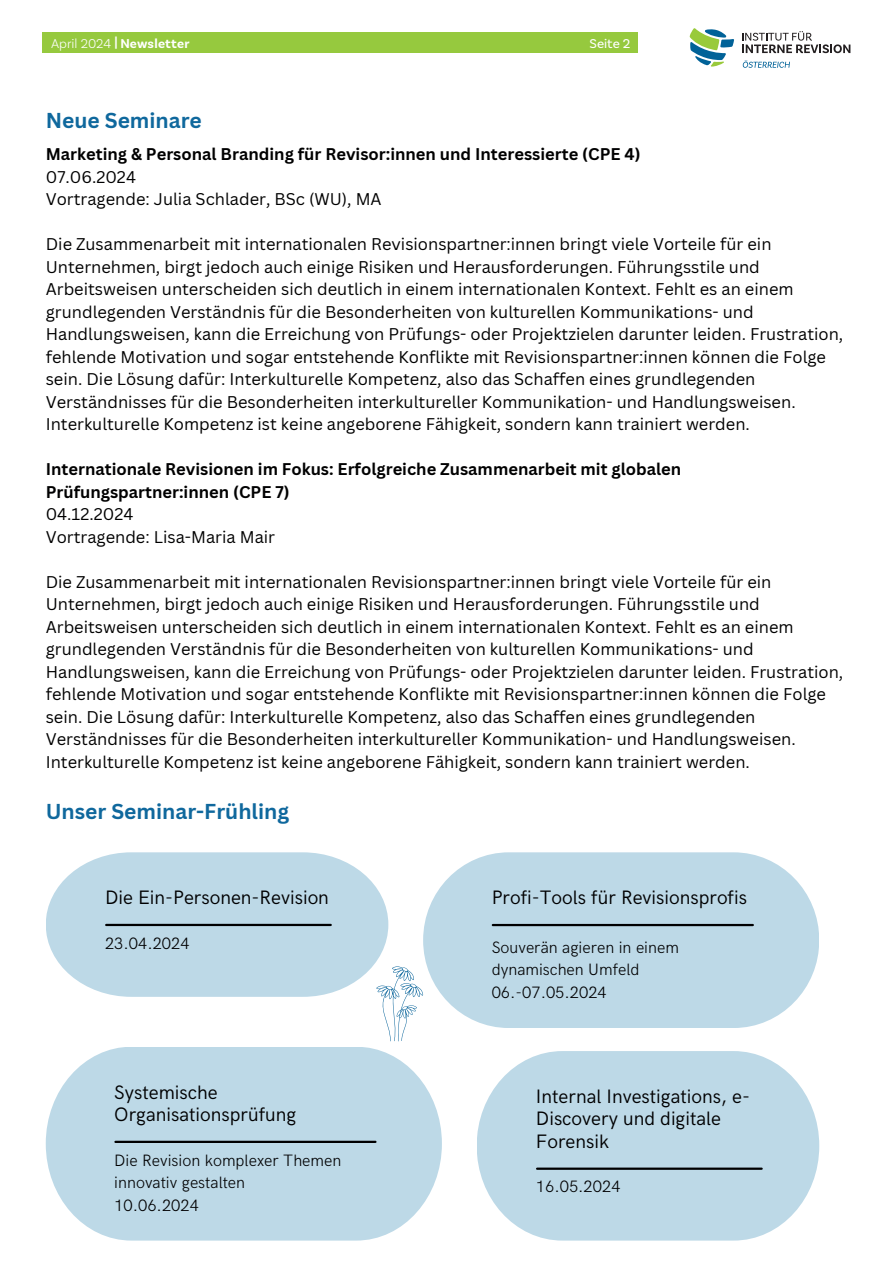
<style>
.page{position:relative;width:893px;height:1263px;background:#fff}
.page>*{position:absolute;margin:0;border:0;box-sizing:border-box;transform-origin:0 0}
.t1{font:700 21px "Canva Sans";color:#0f689d}
.t2{font:19.5px/22.5px "HK Grotesk";color:#000001}
.t3{font:16.5px/22.5px "Canva Sans";color:#000001}
.t4{font:700 16.5px/22.5px "Canva Sans";color:#000001}
.t5{font:300 16.5px/22.5px "HK Grotesk";color:#000001}
.t6{font:700 13.5px "Basic Sans";letter-spacing:.015em;color:#fff}
.t7{font:13.5px "Basic Sans";color:#fff}
.s1{font-weight:300}
.s2{font-weight:400}
</style>
<div class="page">
<svg style="left:382px;top:966px;width:41px;height:75px"></svg>
<svg style="left:46px;top:852px;width:342px;height:145px;background:#c3dce9"></svg>
<hr style="left:106px;top:924px;width:225px;height:2px;background:#000001">
<svg style="left:477px;top:1051px;width:342px;height:189px;background:#c4dde9"></svg>
<hr style="left:537px;top:1167px;width:225px;height:3px;background:#000001">
<svg style="left:46px;top:1047px;width:396px;height:193px;background:#c3dce9"></svg>
<hr style="left:115px;top:1141px;width:260px;height:2px;background:#000001">
<div style="left:423px;top:852px;width:396px;height:176px;background:#bdd9e7;border-radius:87px"></div>
<hr style="left:493px;top:924px;width:260px;height:2px;background:#000001">
<div style="left:43px;top:33px;width:595px;height:20px;background:#96c93e"></div>
<svg style="left:690px;top:28px;width:44px;height:39px"></svg>
<svg style="left:742px;top:31px;width:108px;height:22px"></svg>
<svg style="left:743px;top:60px;width:47px;height:8px"></svg>
<p class="t6" style="left:51px;top:35px;width:140px"><span class="s1">April 2024</span> | Newsletter</p>
<p class="t7" style="left:589px;top:35px;width:42px">Seite 2</p>
<p class="t1" style="left:46px;top:108px;width:158px">Neue Seminare</p>
<p class="t4" style="left:46px;top:143px;width:596px">Marketing &amp; Personal Branding für Revisor:innen und Interessierte (CPE 4)<br><span class="s2">07.06.2024<br>Vortragende: Julia Schlader, BSc (WU), MA</span></p>
<p class="t3" style="left:46px;top:233px;width:799px">Die Zusammenarbeit mit internationalen Revisionspartner:innen bringt viele Vorteile für ein Unternehmen, birgt jedoch auch einige Risiken und Herausforderungen. Führungsstile und Arbeitsweisen unterscheiden sich deutlich in einem internationalen Kontext. Fehlt es an einem grundlegenden Verständnis für die Besonderheiten von kulturellen Kommunikations- und Handlungsweisen, kann die Erreichung von Prüfungs- oder Projektzielen darunter leiden. Frustration, fehlende Motivation und sogar entstehende Konflikte mit Revisionspartner:innen können die Folge sein. Die Lösung dafür: Interkulturelle Kompetenz, also das Schaffen eines grundlegenden Verständnisses für die Besonderheiten interkultureller Kommunikation- und Handlungsweisen.<br>Interkulturelle Kompetenz ist keine angeborene Fähigkeit, sondern kann trainiert werden.</p>
<p class="t4" style="left:46px;top:458px;width:637px">Internationale Revisionen im Fokus: Erfolgreiche Zusammenarbeit mit globalen Prüfungspartner:innen (CPE 7)<br><span class="s2">04.12.2024<br>Vortragende: Lisa-Maria Mair</span></p>
<p class="t3" style="left:46px;top:570px;width:799px">Die Zusammenarbeit mit internationalen Revisionspartner:innen bringt viele Vorteile für ein Unternehmen, birgt jedoch auch einige Risiken und Herausforderungen. Führungsstile und Arbeitsweisen unterscheiden sich deutlich in einem internationalen Kontext. Fehlt es an einem grundlegenden Verständnis für die Besonderheiten von kulturellen Kommunikations- und Handlungsweisen, kann die Erreichung von Prüfungs- oder Projektzielen darunter leiden. Frustration, fehlende Motivation und sogar entstehende Konflikte mit Revisionspartner:innen können die Folge sein. Die Lösung dafür: Interkulturelle Kompetenz, also das Schaffen eines grundlegenden Verständnisses für die Besonderheiten interkultureller Kommunikation- und Handlungsweisen.<br>Interkulturelle Kompetenz ist keine angeborene Fähigkeit, sondern kann trainiert werden.</p>
<p class="t1" style="left:46px;top:799px;width:245px">Unser Seminar-Frühling</p>
<p class="t2" style="left:105px;top:885px;width:225px">Die Ein-Personen-Revision</p>
<p class="t5" style="left:105px;top:930px;width:86px">23.04.2024</p>
<p class="t2" style="left:114px;top:1079px;width:183px">Systemische<br>Organisationsprüfung</p>
<p class="t5" style="left:114px;top:1147px;width:229px">Die Revision komplexer Themen innovativ gestalten<br>10.06.2024</p>
<p class="t2" style="left:492px;top:885px;width:257px">Profi-Tools für Revisionsprofis</p>
<p class="t5" style="left:492px;top:934px;width:189px">Souverän agieren in einem dynamischen Umfeld<br>06.-07.05.2024</p>
<p class="t2" style="left:536px;top:1083px;width:215px">Internal Investigations, e-<br>Discovery und digitale<br>Forensik</p>
<p class="t5" style="left:536px;top:1174px;width:86px">16.05.2024</p>
</div>
